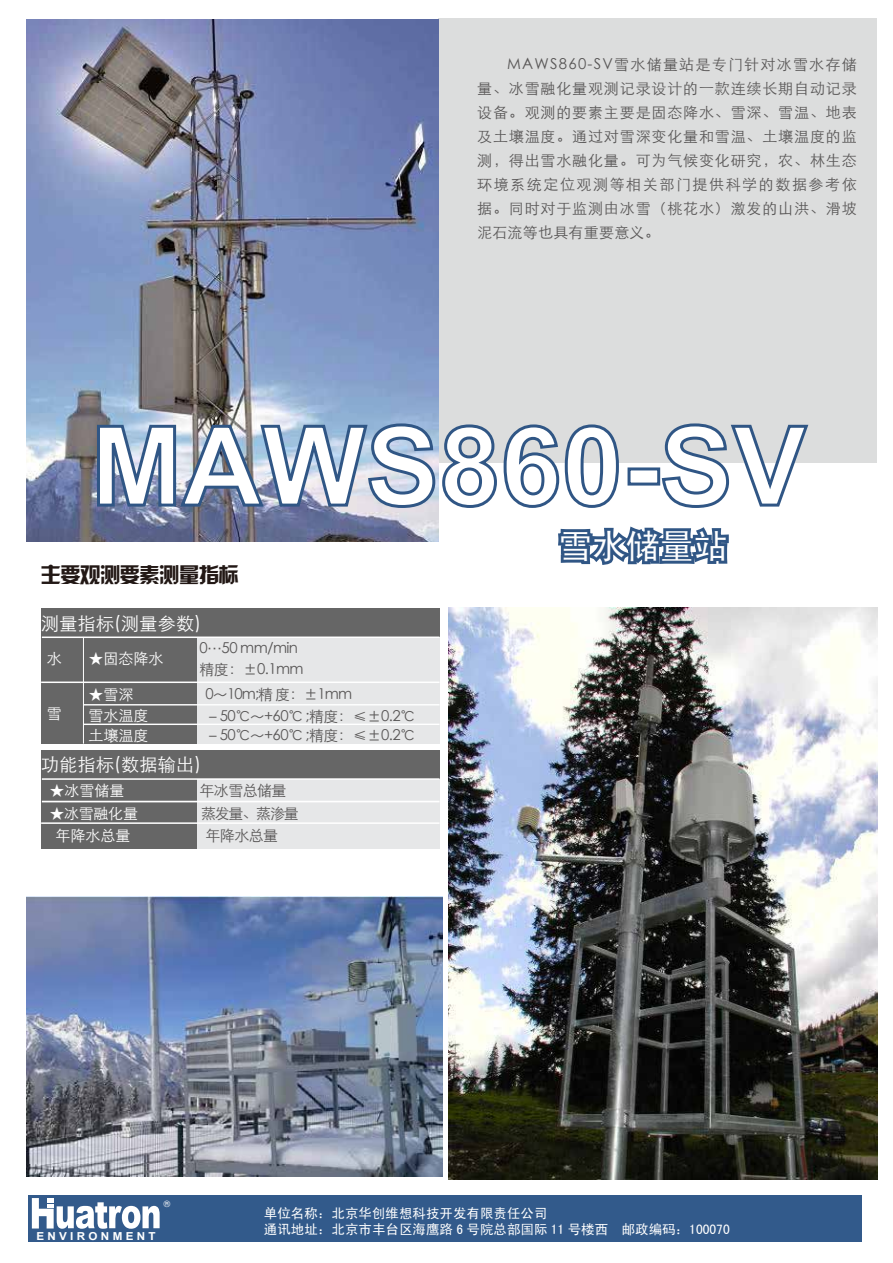
<style>
.page{position:relative;width:893px;height:1263px;background:#fff}
.page>*{position:absolute;margin:0;border:0;box-sizing:border-box;transform-origin:0 0}
.t1{font:700 110.1px "Arial";color:#fff}
.t2{font:33.9px "Sim Hei";color:#fff}
.t3{font:21px "H Yk 2 gj";letter-spacing:-.06em;color:#221815}
.t4{font:18px "ST Xihei";letter-spacing:.015em;color:#fff}
.t5{font:15px/24px "ST Xihei";letter-spacing:.015em;color:#595757;text-align:justify}
.t6{font:15px/20.2px "ST Xihei";color:#fff}
.t7{font:15px/21.8px "ST Xihei";letter-spacing:-.06em;color:#595757}
.t8{font:15px/21px "ST Xihei";letter-spacing:-.04em;color:#595757}
.t9{font:13.5px/16.5px "Sim Hei";color:#fff}
.t10{font:700 10.95px "Arial";letter-spacing:.285em;color:#fff;scale:1.06 1}
.t11{font:8.55px "ST Xihei";color:#fff}
</style>
<div class="page">
<div style="left:438px;top:19px;width:439px;height:444px;background:#dcdddd"></div>
<div style="left:28px;top:1195px;width:833px;height:47px;background:#325a8b"></div>
<svg style="left:32px;top:1198px;width:128px;height:31px"></svg>
<img style="left:448px;top:607px;width:430px;height:573px">
<div style="left:41px;top:608px;width:398px;height:29px;background:#666"></div>
<div style="left:197px;top:637px;width:242px;height:107px;background:#e6e7e8"></div>
<div style="left:41px;top:637px;width:156px;height:107px;background:#666"></div>
<hr style="left:42px;top:636px;width:397px;height:2px;background:#fff">
<hr style="left:41px;top:681px;width:398px;height:2px;background:#fff">
<hr style="left:83px;top:704px;width:356px;height:1px;background:#fff">
<hr style="left:83px;top:724px;width:356px;height:1px;background:#fff">
<hr style="left:83px;top:638px;width:1px;height:106px;background:#fff">
<div style="left:41px;top:750px;width:398px;height:29px;background:#666"></div>
<div style="left:197px;top:779px;width:242px;height:70px;background:#e6e7e8"></div>
<div style="left:41px;top:779px;width:156px;height:70px;background:#666"></div>
<hr style="left:42px;top:778px;width:397px;height:2px;background:#fff">
<hr style="left:42px;top:801px;width:397px;height:1px;background:#fff">
<hr style="left:41px;top:822px;width:398px;height:2px;background:#fff">
<img style="left:27px;top:896px;width:416px;height:280px">
<img style="left:27px;top:20px;width:411px;height:521px">
<svg style="left:95px;top:419px;width:714px;height:146px"></svg>
<p class="t5" style="left:477px;top:51px;width:381px;text-indent:30px">MAWS860-SV雪水储量站是专门针对冰雪水存储量、冰雪融化量观测记录设计的一款连续长期自动记录设备。观测的要素主要是固态降水、雪深、雪温、地表及土壤温度。通过对雪深变化量和雪温、土壤温度的监测，得出雪水融化量。可为气候变化研究，农、林生态环境系统定位观测等相关部门提供科学的数据参考依据。同时对于监测由冰雪（桃花水）激发的山洪、滑坡泥石流等也具有重要意义。</p>
<h1 class="t1" style="left:91px;top:394px;width:717px">MAWS860-SV</h1>
<h3 class="t3" style="left:40px;top:564px;width:200px">主要观测要素测量指标</h3>
<p class="t4" style="left:41px;top:609px;width:161px">测量指标(测量参数)</p>
<p class="t6" style="left:89px;top:647px;width:76px">★固态降水</p>
<p class="t8" style="left:200px;top:636px;width:106px">0…50 mm/min精度：±0.1mm</p>
<p class="t7" style="left:206px;top:683px;width:211px">0～10m;精 度：±1mm<br>－50℃～+60℃ ;精度：≤±0.2℃</p>
<p class="t5" style="left:206px;top:722px;width:211px">－50℃～+60℃ ;精度：≤±0.2℃</p>
<p class="t6" style="left:47px;top:647px;width:16px">水</p>
<p class="t6" style="left:89px;top:683px;width:61px">★雪深雪水温度土壤温度</p>
<p class="t6" style="left:47px;top:702px;width:16px">雪</p>
<p class="t4" style="left:41px;top:751px;width:161px">功能指标(数据输出)</p>
<p class="t6" style="left:50px;top:779px;width:76px">★冰雪储量</p>
<p class="t5" style="left:200px;top:777px;width:88px">年冰雪总储量</p>
<p class="t5" style="left:201px;top:800px;width:99px">蒸发量、蒸渗量</p>
<p class="t5" style="left:206px;top:822px;width:74px">年降水总量</p>
<p class="t6" style="left:50px;top:801px;width:90px;line-height:22px;text-align:center">★冰雪融化量年降水总量</p>
<h2 class="t2" style="left:558px;top:529px;width:171px">雪水储量站</h2>
<p class="t11" style="left:164px;top:1198px;width:8px">®</p>
<p class="t10" style="left:36px;top:1229px;width:114px">ENVIRONMENT</p>
<p class="t9" style="left:264px;top:1205px;width:467px">单位名称：北京华创维想科技开发有限责任公司<br>通讯地址：北京市丰台区海鹰路 6 号院总部国际 11 号楼西 邮政编码：100070</p>
</div>
